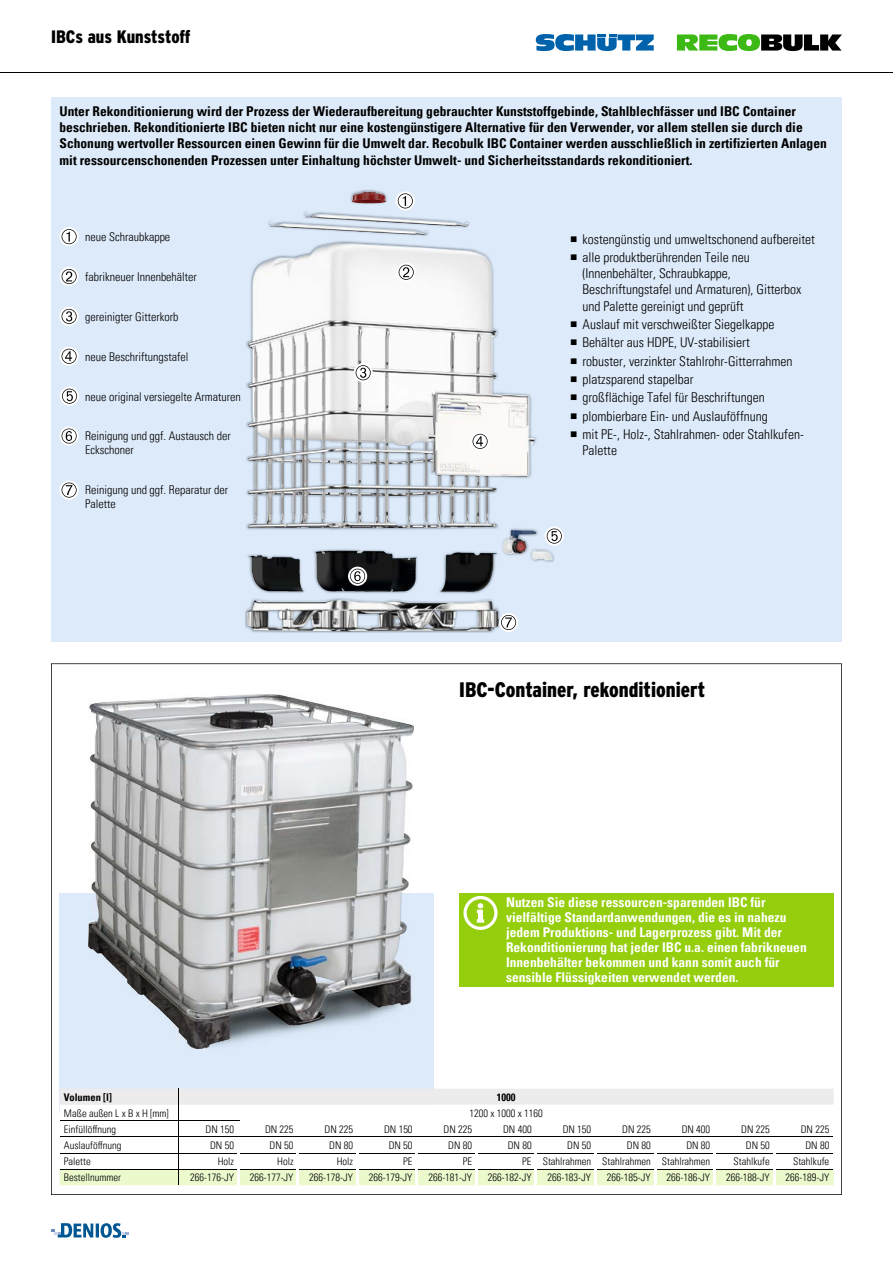
<style>
.page{position:relative;width:893px;height:1263px;background:#fff}
.page>*{position:absolute;margin:0;border:0;box-sizing:border-box;transform-origin:0 0}
.t1{font:900 21px "Interstate CE Condensed";color:#000}
.t2{font:900 18px "Interstate CE Condensed";letter-spacing:-.005em;color:#000}
.t3{font:700 condensed 13.5px/16.2px "Univers LT Pro";color:#000}
.t4{font:300 condensed 13.5px/18.3px "Univers LT Pro";color:#000}
.t5{font:700 condensed 13.5px/15px "Univers LT Pro";color:#fff}
.t6{font:300 condensed 12px/13.5px "Univers LT Pro";color:#000}
.t7{font:300 condensed 10.5px "Univers LT Pro";color:#000}
.t8{font:700 condensed 10.5px "Univers LT Pro";color:#000}
</style>
<div class="page">
<div style="left:51px;top:98px;width:791px;height:544px;background:#ddeaf9"></div>
<svg style="left:51px;top:663px;width:791px;height:532px"></svg>
<hr style="left:0;top:72px;width:893px;height:1px;background:#000">
<svg style="left:51px;top:1223px;width:78px;height:15px"></svg>
<svg style="left:677px;top:34px;width:165px;height:17px"></svg>
<svg style="left:536px;top:34px;width:118px;height:17px"></svg>
<div style="left:459px;top:893px;width:374px;height:93px;background:#94ce0c"></div>
<svg style="left:463px;top:896px;width:34px;height:34px"></svg>
<img style="left:245px;top:190px;width:310px;height:443px">
<img style="left:305px;top:192px;width:163px;height:35px">
<img style="left:502px;top:394px;width:33px;height:160px">
<img style="left:248px;top:485px;width:237px;height:43px">
<svg style="left:396px;top:191px;width:19px;height:19px"></svg>
<svg style="left:398px;top:193px;width:15px;height:15px"></svg>
<svg style="left:397px;top:263px;width:19px;height:19px"></svg>
<svg style="left:399px;top:265px;width:15px;height:15px"></svg>
<svg style="left:354px;top:363px;width:19px;height:19px"></svg>
<svg style="left:356px;top:365px;width:15px;height:15px"></svg>
<svg style="left:545px;top:526px;width:19px;height:20px"></svg>
<svg style="left:547px;top:528px;width:15px;height:16px"></svg>
<div style="left:470px;top:432px;width:20px;height:19px;background:#fff;border-radius:50%"></div>
<svg style="left:472px;top:434px;width:16px;height:15px"></svg>
<svg style="left:348px;top:567px;width:19px;height:19px"></svg>
<svg style="left:350px;top:569px;width:15px;height:15px"></svg>
<svg style="left:499px;top:613px;width:19px;height:19px"></svg>
<svg style="left:501px;top:615px;width:15px;height:15px"></svg>
<svg style="left:60px;top:227px;width:19px;height:19px"></svg>
<svg style="left:62px;top:229px;width:15px;height:15px"></svg>
<svg style="left:60px;top:267px;width:19px;height:19px"></svg>
<svg style="left:62px;top:269px;width:15px;height:15px"></svg>
<svg style="left:60px;top:307px;width:19px;height:19px"></svg>
<svg style="left:62px;top:309px;width:15px;height:15px"></svg>
<svg style="left:60px;top:347px;width:19px;height:19px"></svg>
<svg style="left:62px;top:349px;width:15px;height:15px"></svg>
<svg style="left:60px;top:387px;width:19px;height:19px"></svg>
<svg style="left:62px;top:389px;width:15px;height:15px"></svg>
<svg style="left:60px;top:426px;width:19px;height:20px"></svg>
<svg style="left:62px;top:428px;width:15px;height:16px"></svg>
<svg style="left:60px;top:480px;width:19px;height:20px"></svg>
<svg style="left:62px;top:482px;width:15px;height:16px"></svg>
<img style="left:88px;top:694px;width:322px;height:355px">
<h2 class="t2" style="left:51px;top:24px;width:141px">IBCs aus Kunststoff</h2>
<p class="t3" style="left:60px;top:103px;width:769px">Unter Rekonditionierung wird der Prozess der Wiederaufbereitung gebrauchter Kunststoffgebinde, Stahlblechfässer und IBC Container beschrieben. Rekonditionierte IBC bieten nicht nur eine kostengünstigere Alternative für den Verwender, vor allem stellen sie durch die Schonung wertvoller Ressourcen einen Gewinn für die Umwelt dar. Recobulk IBC Container werden ausschließlich in zertifizierten Anlagen mit ressourcenschonenden Prozessen unter Einhaltung höchster Umwelt- und Sicherheitsstandards rekonditioniert.</p>
<p class="t6" style="left:85px;top:229px;width:87px">neue Schraubkappe</p>
<p class="t6" style="left:85px;top:269px;width:113px">fabrikneuer Innenbehälter</p>
<p class="t6" style="left:85px;top:309px;width:95px">gereinigter Gitterkorb</p>
<p class="t6" style="left:85px;top:349px;width:105px">neue Beschriftungstafel</p>
<p class="t6" style="left:85px;top:389px;width:157px">neue original versiegelte Armaturen</p>
<p class="t6" style="left:85px;top:429px;width:147px">Reinigung und ggf. Austausch der<br>Eckschoner</p>
<p class="t6" style="left:85px;top:483px;width:145px">Reinigung und ggf. Reparatur der<br>Palette</p>
<p class="t4" style="left:583px;top:229px;width:234px">kostengünstig und umweltschonend aufbereitet alle produktberührenden Teile neu</p>
<p class="t4" style="left:583px;top:265px;width:220px;line-height:16.2px">(Innenbehälter, Schraubkappe,<br>Beschriftungstafel und Armaturen), Gitterbox und Palette gereinigt und geprüft</p>
<p class="t4" style="left:583px;top:314px;width:223px">Auslauf mit verschweißter Siegelkappe Behälter aus HDPE, UV-stabilisiert<br>robuster, verzinkter Stahlrohr-Gitterrahmen platzsparend stapelbar<br>großflächige Tafel für Beschriftungen plombierbare Ein- und Auslauföffnung<br>mit PE-, Holz-, Stahlrahmen- oder Stahlkufen-</p>
<p class="t4" style="left:583px;top:440px;width:36px">Palette</p>
<h1 class="t1" style="left:459px;top:675px;width:248px">IBC-Container, rekonditioniert</h1>
<p class="t5" style="left:506px;top:895px;width:302px">Nutzen Sie diese ressourcen-sparenden IBC für vielfältige Standardanwendungen, die es in nahezu jedem Produktions- und Lagerprozess gibt. Mit der Rekonditionierung hat jeder IBC u.a. einen fabrikneuen Innenbehälter bekommen und kann somit auch für sensible Flüssigkeiten verwendet werden.</p>
<p class="t8" style="left:64px;top:1090px;width:50px">Volumen [l]</p>
<p class="t8" style="left:497px;top:1090px;width:20px">1000</p>
<p class="t7" style="left:64px;top:1106px;width:106px">Maße außen L x B x H [mm]</p>
<p class="t7" style="left:469px;top:1106px;width:75px">1200 x 1000 x 1160</p>
<p class="t7" style="left:64px;top:1122px;width:54px">Einfüllöffnung</p>
<p class="t7" style="left:205px;top:1122px;width:30px">DN 150</p>
<p class="t7" style="left:265px;top:1122px;width:30px">DN 225</p>
<p class="t7" style="left:325px;top:1122px;width:30px">DN 225</p>
<p class="t7" style="left:384px;top:1122px;width:30px">DN 150</p>
<p class="t7" style="left:444px;top:1122px;width:30px">DN 225</p>
<p class="t7" style="left:503px;top:1122px;width:30px">DN 400</p>
<p class="t7" style="left:563px;top:1122px;width:30px">DN 150</p>
<p class="t7" style="left:622px;top:1122px;width:30px">DN 225</p>
<p class="t7" style="left:682px;top:1122px;width:30px">DN 400</p>
<p class="t7" style="left:741px;top:1122px;width:30px">DN 225</p>
<p class="t7" style="left:801px;top:1122px;width:30px">DN 225</p>
<p class="t7" style="left:64px;top:1138px;width:59px">Auslauföffnung</p>
<p class="t7" style="left:210px;top:1138px;width:25px">DN 50</p>
<p class="t7" style="left:270px;top:1138px;width:25px">DN 50</p>
<p class="t7" style="left:329px;top:1138px;width:25px">DN 80</p>
<p class="t7" style="left:389px;top:1138px;width:25px">DN 50</p>
<p class="t7" style="left:448px;top:1138px;width:25px">DN 80</p>
<p class="t7" style="left:508px;top:1138px;width:25px">DN 80</p>
<p class="t7" style="left:567px;top:1138px;width:25px">DN 50</p>
<p class="t7" style="left:627px;top:1138px;width:25px">DN 80</p>
<p class="t7" style="left:686px;top:1138px;width:25px">DN 80</p>
<p class="t7" style="left:746px;top:1138px;width:25px">DN 50</p>
<p class="t7" style="left:805px;top:1138px;width:25px">DN 80</p>
<p class="t7" style="left:64px;top:1154px;width:28px">Palette</p>
<p class="t7" style="left:218px;top:1154px;width:18px">Holz</p>
<p class="t7" style="left:277px;top:1154px;width:18px">Holz</p>
<p class="t7" style="left:337px;top:1154px;width:18px">Holz</p>
<p class="t7" style="left:403px;top:1154px;width:11px">PE</p>
<p class="t7" style="left:463px;top:1154px;width:11px">PE</p>
<p class="t7" style="left:522px;top:1154px;width:189px">PE Stahlrahmen Stahlrahmen Stahlrahmen</p>
<p class="t7" style="left:734px;top:1154px;width:38px">Stahlkufe</p>
<p class="t7" style="left:793px;top:1154px;width:38px">Stahlkufe</p>
<p class="t7" style="left:64px;top:1170px;width:59px">Bestellnummer</p>
<p class="t7" style="left:190px;top:1170px;width:45px">266-176-JY</p>
<p class="t7" style="left:250px;top:1170px;width:45px">266-177-JY</p>
<p class="t7" style="left:309px;top:1170px;width:45px">266-178-JY</p>
<p class="t7" style="left:369px;top:1170px;width:45px">266-179-JY</p>
<p class="t7" style="left:428px;top:1170px;width:45px">266-181-JY</p>
<p class="t7" style="left:488px;top:1170px;width:45px">266-182-JY</p>
<p class="t7" style="left:547px;top:1170px;width:45px">266-183-JY</p>
<p class="t7" style="left:607px;top:1170px;width:45px">266-185-JY</p>
<p class="t7" style="left:666px;top:1170px;width:45px">266-186-JY</p>
<p class="t7" style="left:726px;top:1170px;width:45px">266-188-JY</p>
<p class="t7" style="left:785px;top:1170px;width:45px">266-189-JY</p>
</div>
